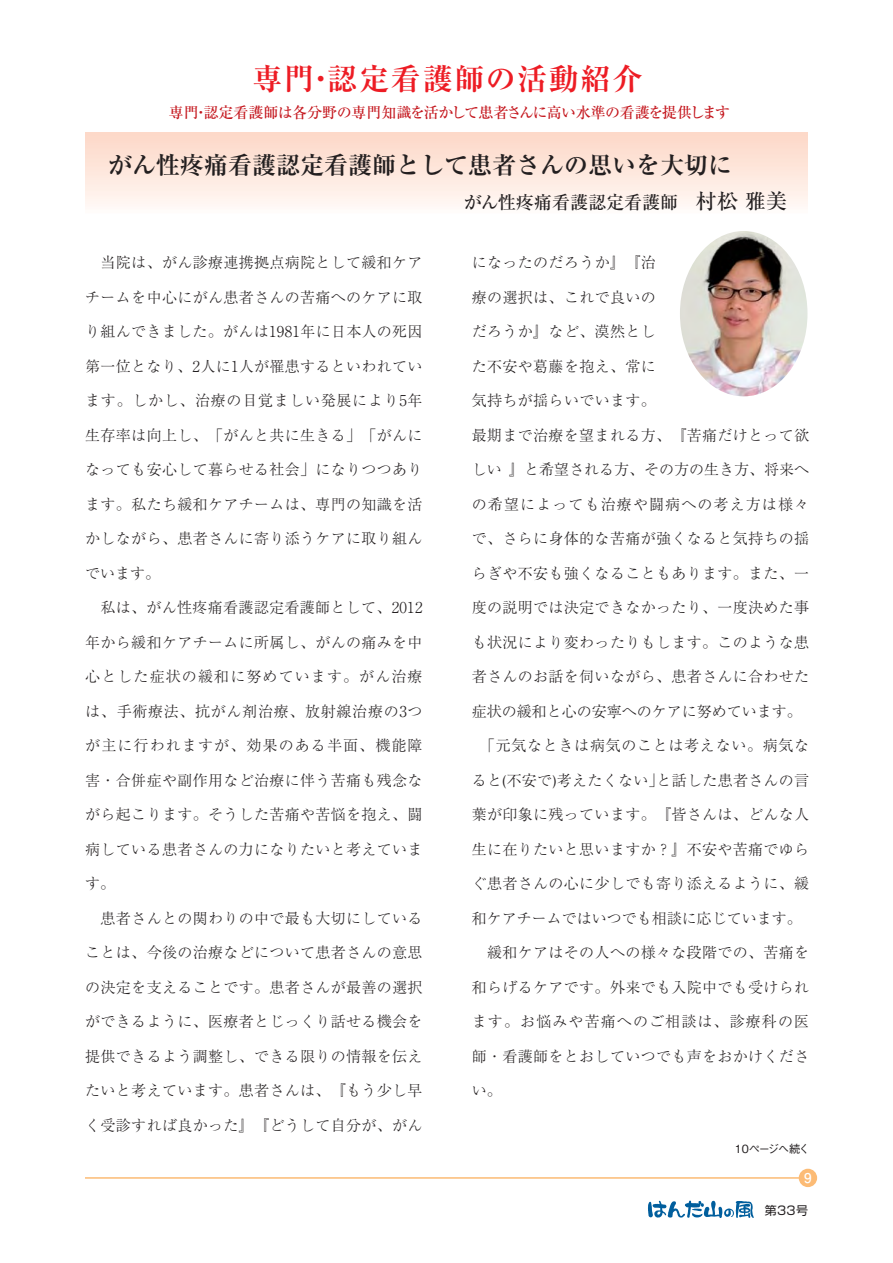
<style>
.page{position:relative;width:893px;height:1263px;background:#fff}
.page>*{position:absolute;margin:0;border:0;box-sizing:border-box;transform-origin:0 0}
.t1{font:30px "Ryumin Pro Bold 90 pv RKSJ H";letter-spacing:.06em;color:#ed1c24}
.t2{font:24px "Ryumin Pro Bold 90 pv RKSJ H";color:#231f20}
.t3{font:18px "Ryumin Pro Medium 90 pv RKSJ H";color:#231f20}
.t4{font:15px "Ryumin Pro Light 90 pv RKSJ H";letter-spacing:.025em;color:#231f20}
.t5{font:15px "Ryumin Pro Light 90 pv RKSJ H";letter-spacing:.075em;color:#231f20}
.t6{font:15px "Ryumin Pro Light 90 pv RKSJ H";letter-spacing:.045em;color:#231f20}
.t7{font:15px "Ryumin Pro Light 90 pv RKSJ H";color:#231f20}
.t8{font:15px "Ryumin Pro Medium 90 pv RKSJ H";letter-spacing:-.03em;color:#c4151c}
.t9{font:13.5px "Futo Go B101 Pro Bold 90 pv RKSJ H";color:#fff}
.t10{font:12px "Shin Go Pro Regular 90 pv RKSJ H";color:#231f20}
.t11{font:11.25px "Gothic BBB Pro Medium 90 pv RKSJ H";letter-spacing:-.08em;color:#231f20}
.s1{font-size:21px}
</style>
<div class="page">
<div style="left:85px;top:133px;width:723px;height:81px;background:linear-gradient(to bottom,#fdd7c6,#fffbf8)"></div>
<hr style="left:85px;top:1177px;width:723px;height:2px;background:#fcbb75">
<div style="left:799px;top:1169px;width:18px;height:18px;background:#fcbb75;border-radius:50%"></div>
<img style="left:680px;top:231px;width:127px;height:165px;border-radius:50%">
<svg style="left:648px;top:1200px;width:106px;height:18px"></svg>
<h1 class="t1" style="left:252px;top:68px;width:391px">専門・認定看護師の活動紹介</h1>
<p class="t8" style="left:169px;top:106px;width:563px">専門・認定看護師は各分野の専門知識を活かして患者さんに高い水準の看護を提供します</p>
<h2 class="t2" style="left:108px;top:155px;width:626px">がん性疼痛看護認定看護師として患者さんの思いを大切に</h2>
<p class="t3" style="left:464px;top:195px;width:325px">がん性疼痛看護認定看護師　<span class="s1">村松 雅美</span></p>
<p class="t4" style="left:85px;top:257px;width:339px">　当院は、がん診療連携拠点病院として緩和ケア</p>
<p class="t4" style="left:85px;top:292px;width:339px">チームを中心にがん患者さんの苦痛へのケアに取</p>
<p class="t4" style="left:85px;top:326px;width:339px">り組んできました。がんは1981年に日本人の死因</p>
<p class="t4" style="left:85px;top:361px;width:339px">第一位となり、2人に1人が罹患するといわれてい</p>
<p class="t6" style="left:85px;top:395px;width:339px">ます。しかし、治療の目覚ましい発展により5年</p>
<p class="t4" style="left:85px;top:430px;width:339px">生存率は向上し、「がんと共に生きる」「がんに</p>
<p class="t4" style="left:85px;top:464px;width:339px">なっても安心して暮らせる社会」になりつつあり</p>
<p class="t4" style="left:85px;top:499px;width:339px">ます。私たち緩和ケアチームは、専門の知識を活</p>
<p class="t4" style="left:85px;top:533px;width:339px">かしながら、患者さんに寄り添うケアに取り組ん</p>
<p class="t4" style="left:85px;top:568px;width:76px">でいます。</p>
<p class="t4" style="left:85px;top:602px;width:339px">　私は、がん性疼痛看護認定看護師として、2012</p>
<p class="t4" style="left:85px;top:637px;width:339px">年から緩和ケアチームに所属し、がんの痛みを中</p>
<p class="t5" style="left:85px;top:671px;width:339px">心とした症状の緩和に努めています。がん治療</p>
<p class="t6" style="left:85px;top:706px;width:339px">は、手術療法、抗がん剤治療、放射線治療の3つ</p>
<p class="t5" style="left:85px;top:740px;width:339px">が主に行われますが、効果のある半面、機能障</p>
<p class="t4" style="left:85px;top:775px;width:339px">害・合併症や副作用など治療に伴う苦痛も残念な</p>
<p class="t4" style="left:85px;top:809px;width:339px">がら起こります。そうした苦痛や苦悩を抱え、闘</p>
<p class="t4" style="left:85px;top:844px;width:339px">病している患者さんの力になりたいと考えていま</p>
<p class="t4" style="left:85px;top:878px;width:31px">す。</p>
<p class="t4" style="left:85px;top:913px;width:339px">　患者さんとの関わりの中で最も大切にしている</p>
<p class="t4" style="left:85px;top:947px;width:339px">ことは、今後の治療などについて患者さんの意思</p>
<p class="t4" style="left:85px;top:982px;width:339px">の決定を支えることです。患者さんが最善の選択</p>
<p class="t4" style="left:85px;top:1016px;width:339px">ができるように、医療者とじっくり話せる機会を</p>
<p class="t4" style="left:85px;top:1051px;width:339px">提供できるよう調整し、できる限りの情報を伝え</p>
<p class="t4" style="left:85px;top:1085px;width:339px">たいと考えています。患者さんは、『もう少し早</p>
<p class="t4" style="left:85px;top:1120px;width:339px">く受診すれば良かった』『どうして自分が、がん</p>
<p class="t4" style="left:472px;top:257px;width:185px">になったのだろうか』『治</p>
<p class="t4" style="left:472px;top:292px;width:185px">療の選択は、これで良いの</p>
<p class="t4" style="left:472px;top:326px;width:185px">だろうか』など、漠然とし</p>
<p class="t4" style="left:472px;top:361px;width:185px">た不安や葛藤を抱え、常に</p>
<p class="t4" style="left:472px;top:395px;width:185px">気持ちが揺らいでいます。</p>
<p class="t4" style="left:472px;top:430px;width:339px">最期まで治療を望まれる方、『苦痛だけとって欲</p>
<p class="t7" style="left:472px;top:464px;width:339px">しい 』と希望される方、その方の生き方、将来へ</p>
<p class="t5" style="left:472px;top:499px;width:339px">の希望によっても治療や闘病への考え方は様々</p>
<p class="t4" style="left:472px;top:533px;width:339px">で、さらに身体的な苦痛が強くなると気持ちの揺</p>
<p class="t4" style="left:472px;top:568px;width:339px">らぎや不安も強くなることもあります。また、一</p>
<p class="t4" style="left:472px;top:602px;width:339px">度の説明では決定できなかったり、一度決めた事</p>
<p class="t4" style="left:472px;top:637px;width:339px">も状況により変わったりもします。このような患</p>
<p class="t4" style="left:472px;top:671px;width:339px">者さんのお話を伺いながら、患者さんに合わせた</p>
<p class="t7" style="left:472px;top:706px;width:331px">症状の緩和と心の安寧へのケアに努めています。</p>
<p class="t6" style="left:472px;top:740px;width:339px">　｢元気なときは病気のことは考えない。病気な</p>
<p class="t4" style="left:472px;top:775px;width:339px">ると(不安で)考えたくない｣と話した患者さんの言</p>
<p class="t4" style="left:472px;top:809px;width:339px">葉が印象に残っています。『皆さんは、どんな人</p>
<p class="t4" style="left:472px;top:844px;width:339px">生に在りたいと思いますか？』不安や苦痛でゆら</p>
<p class="t4" style="left:472px;top:878px;width:339px">ぐ患者さんの心に少しでも寄り添えるように、緩</p>
<p class="t7" style="left:472px;top:913px;width:331px">和ケアチームではいつでも相談に応じています。</p>
<p class="t4" style="left:472px;top:947px;width:339px">　緩和ケアはその人への様々な段階での、苦痛を</p>
<p class="t4" style="left:472px;top:982px;width:339px">和らげるケアです。外来でも入院中でも受けられ</p>
<p class="t5" style="left:472px;top:1016px;width:339px">ます。お悩みや苦痛へのご相談は、診療科の医</p>
<p class="t4" style="left:472px;top:1051px;width:339px">師・看護師をとおしていつでも声をおかけくださ</p>
<p class="t4" style="left:472px;top:1085px;width:31px">い。</p>
<p class="t11" style="left:735px;top:1144px;width:76px">10ページへ続く</p>
<p class="t9" style="left:804px;top:1173px;width:9px">9</p>
<p class="t10" style="left:765px;top:1206px;width:45px">第33号</p>
</div>
